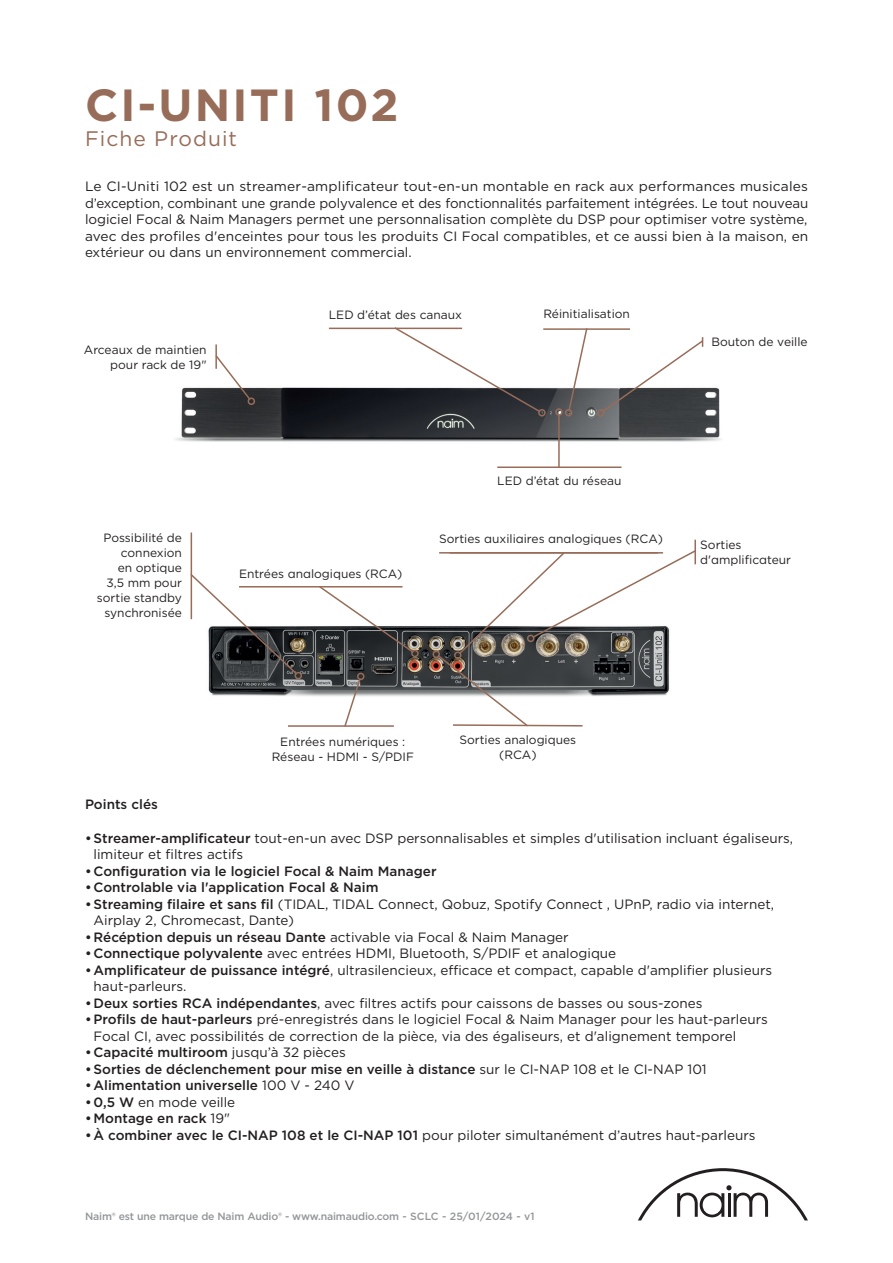
<style>
.page{position:relative;width:893px;height:1263px;background:#fff}
.page>*{position:absolute;margin:0;border:0;box-sizing:border-box;transform-origin:0 0}
.t1{font:700 45px "Gotham";letter-spacing:.05em;color:#976c59}
.t2{font:21px "Gotham";letter-spacing:.05em;color:#976c59}
.t3{font:13.5px/16.5px "Gotham";color:#231f20}
.t4{font:500 13.5px "Gotham";color:#231f20}
.t5{font:12px/15px "Gotham";color:#231f20;text-align:right}
.t6{font:500 10.5px "Gotham";letter-spacing:-.015em;color:#939598}
.s1{font-weight:500}
.s2{font-weight:400}
</style>
<div class="page">
<img style="left:190px;top:539px;width:506px;height:158px">
<img style="left:175px;top:327px;width:546px;height:115px">
<svg style="left:638px;top:1168px;width:170px;height:52px"></svg>
<svg style="left:601px;top:337px;width:103px;height:76px"></svg>
<div style="left:597px;top:409px;width:7px;height:8px;border:2px solid #976c59;border-radius:50%"></div>
<hr style="left:694px;top:540px;width:2px;height:24px;background:#976c59">
<svg style="left:393px;top:327px;width:148px;height:86px"></svg>
<div style="left:538px;top:409px;width:8px;height:7px;border:2px solid #976c59;border-radius:50%"></div>
<svg style="left:214px;top:354px;width:38px;height:47px"></svg>
<div style="left:248px;top:397px;width:7px;height:8px;border:2px solid #976c59;border-radius:50%"></div>
<hr style="left:329px;top:328px;width:133px;height:1px;background:#976c59">
<hr style="left:497px;top:466px;width:124px;height:2px;background:#976c59">
<hr style="left:288px;top:725px;width:106px;height:2px;background:#976c59">
<svg style="left:343px;top:671px;width:23px;height:56px"></svg>
<svg style="left:318px;top:585px;width:97px;height:69px"></svg>
<div style="left:411px;top:650px;width:8px;height:7px;border:2px solid #976c59;border-radius:50%"></div>
<svg style="left:432px;top:549px;width:264px;height:178px"></svg>
<div style="left:454px;top:651px;width:8px;height:8px;border:2px solid #976c59;border-radius:50%"></div>
<hr style="left:191px;top:532px;width:1px;height:87px;background:#976c59">
<svg style="left:190px;top:573px;width:108px;height:103px"></svg>
<div style="left:295px;top:672px;width:7px;height:7px;border:2px solid #976c59;border-radius:50%"></div>
<hr style="left:215px;top:344px;width:2px;height:25px;background:#976c59">
<hr style="left:543px;top:328px;width:87px;height:2px;background:#976c59">
<svg style="left:563px;top:327px;width:25px;height:90px"></svg>
<hr style="left:239px;top:586px;width:163px;height:1px;background:#976c59">
<hr style="left:439px;top:552px;width:219px;height:2px;background:#976c59">
<hr style="left:450px;top:552px;width:213px;height:2px;background:#976c59">
<hr style="left:558px;top:415px;width:2px;height:52px;background:#976c59">
<div style="left:555px;top:408px;width:8px;height:8px;border:2px solid #976c59;border-radius:50%"></div>
<p class="t1" style="left:85px;top:75px;width:315px">CI-UNITI 102</p>
<p class="t2" style="left:85px;top:125px;width:154px">Fiche Produit</p>
<p class="t3" style="left:85px;top:178px;width:725px;text-align:justify">Le CI-Uniti 102 est un streamer-amplificateur tout-en-un montable en rack aux performances musicales d’exception, combinant une grande polyvalence et des fonctionnalités parfaitement intégrées. Le tout nouveau logiciel Focal &amp; Naim Managers permet une personnalisation complète du DSP pour optimiser votre système, avec des profiles d'enceintes pour tous les produits CI Focal compatibles, et ce aussi bien à la maison, en extérieur ou dans un environnement commercial.</p>
<p class="t5" style="left:84px;top:342px;width:124px">Arceaux de maintien pour rack de 19"</p>
<p class="t5" style="left:329px;top:307px;width:135px">LED d’état des canaux</p>
<p class="t5" style="left:543px;top:306px;width:88px">Réinitialisation</p>
<p class="t5" style="left:711px;top:334px;width:98px">Bouton de veille</p>
<p class="t5" style="left:97px;top:530px;width:87px">Possibilité de connexion<br>en optique<br>3,5 mm pour sortie standby synchronisée</p>
<p class="t5" style="left:239px;top:566px;width:165px">Entrées analogiques (RCA)</p>
<p class="t5" style="left:497px;top:473px;width:126px">LED d’état du réseau</p>
<p class="t5" style="left:439px;top:531px;width:225px">Sorties auxiliaires analogiques (RCA)</p>
<p class="t5" style="left:700px;top:537px;width:92px;text-align:left">Sorties d'amplificateur</p>
<p class="t4" style="left:85px;top:796px;width:74px">Points clés</p>
<p class="t5" style="left:280px;top:734px;width:127px">Entrées numériques :</p>
<p class="t5" style="left:272px;top:749px;width:144px">Réseau - HDMI - S/PDIF</p>
<p class="t5" style="left:459px;top:731px;width:118px;text-align:center">Sorties analogiques (RCA)</p>
<p class="t3" style="left:94px;top:829px;width:701px;text-indent:-9px"><span class="s1">•Streamer-amplificateur</span> tout-en-un avec DSP personnalisables et simples d'utilisation incluant égaliseurs, limiteur et filtres actifs</p>
<p class="t4" style="left:85px;top:862px;width:353px">•Configuration via le logiciel Focal &amp; Naim Manager</p>
<p class="t4" style="left:85px;top:878px;width:295px">•Controlable via l'application Focal &amp; Naim</p>
<p class="t3" style="left:94px;top:895px;width:682px;text-indent:-9px"><span class="s1">•Streaming filaire et sans fil</span> (TIDAL, TIDAL Connect, Qobuz, Spotify Connect , UPnP, radio via internet,<br>Airplay 2, Chromecast, Dante)</p>
<p class="t4" style="left:85px;top:928px;width:485px">•Récéption depuis un réseau Dante <span class="s2">activable via Focal &amp; Naim Manager</span></p>
<p class="t3" style="left:85px;top:945px;width:533px"><span class="s1">•Connectique polyvalente</span> avec entrées HDMI, Bluetooth, S/PDIF et analogique</p>
<p class="t3" style="left:94px;top:961px;width:680px;text-indent:-9px"><span class="s1">•Amplificateur de puissance intégré</span>, ultrasilencieux, efficace et compact, capable d'amplifier plusieurs haut-parleurs.</p>
<p class="t3" style="left:85px;top:994px;width:619px"><span class="s1">•Deux sorties RCA indépendantes</span>, avec filtres actifs pour caissons de basses ou sous-zones</p>
<p class="t3" style="left:94px;top:1011px;width:676px;text-indent:-9px"><span class="s1">•Profils de haut-parleurs</span> pré-enregistrés dans le logiciel Focal &amp; Naim Manager pour les haut-parleurs<br>Focal CI, avec possibilités de correction de la pièce, via des égaliseurs, et d'alignement temporel</p>
<p class="t4" style="left:85px;top:1043px;width:262px">•Capacité multiroom <span class="s2">jusqu’à 32 pièces</span></p>
<p class="t4" style="left:85px;top:1060px;width:623px">•Sorties de déclenchement pour mise en veille à distance <span class="s2">sur le CI-NAP 108 et le CI-NAP 101</span></p>
<p class="t4" style="left:85px;top:1076px;width:271px">•Alimentation universelle <span class="s2">100 V - 240 V</span></p>
<p class="t3" style="left:85px;top:1093px;width:152px"><span class="s1">•0,5 W</span> en mode veille</p>
<p class="t4" style="left:85px;top:1109px;width:147px">•Montage en rack <span class="s2">19"</span></p>
<p class="t3" style="left:85px;top:1126px;width:672px"><span class="s1">•À combiner avec le CI-NAP 108 et le CI-NAP 101</span> pour piloter simultanément d’autres haut-parleurs</p>
<p class="t6" style="left:85px;top:1210px;width:451px">Naim® est une marque de Naim Audio® - www.naimaudio.com - SCLC - 25/01/2024 - v1</p>
</div>
